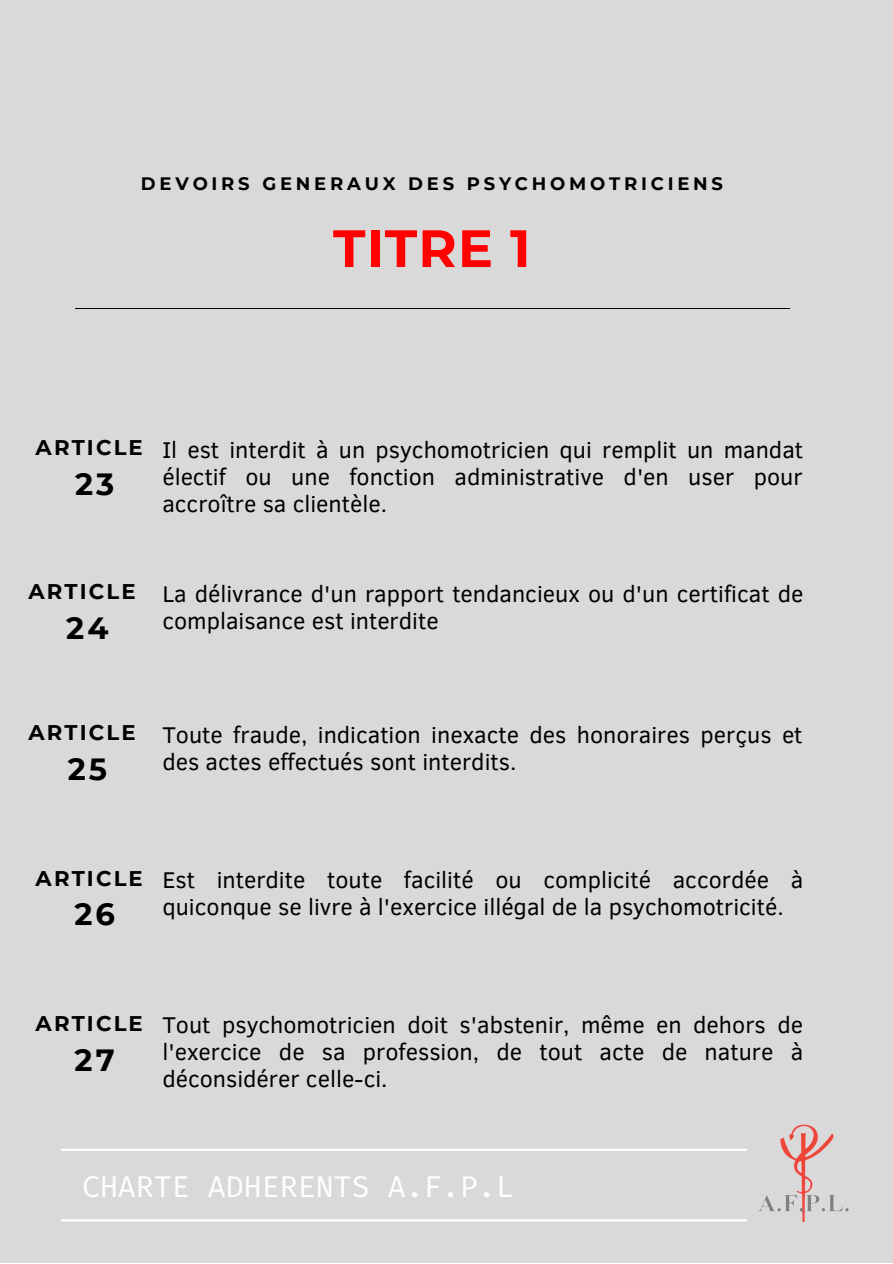
<style>
.page{position:relative;width:893px;height:1264px;background:#fff}
.page>*{position:absolute;margin:0;border:0;box-sizing:border-box;transform-origin:0 0}
.t1{font:700 52.5px "Montserrat";letter-spacing:.02em;color:#ff0101}
.t2{font:700 30.6px "Montserrat";letter-spacing:.1em;color:#000}
.t3{font:30px "Fira Code";color:#fff}
.t4{font:23.25px/27px "Clear Sans";color:#000}
.t5{font:700 21.15px "Montserrat";letter-spacing:.1em;color:#000}
.t6{font:700 18px "Montserrat";letter-spacing:.21em;color:#000}
</style>
<div class="page">
<div style="left:0;top:0;width:892px;height:1262px;background:#d9d9d9"></div>
<hr style="left:61px;top:1148px;width:686px;height:2px;background:#fff">
<hr style="left:61px;top:1219px;width:686px;height:2px;background:#fff">
<img style="left:759px;top:1124px;width:90px;height:96px">
<hr style="left:75px;top:308px;width:714px;height:1px;background:#000">
<p class="t6" style="left:141px;top:172px;width:583px">DEVOIRS GENERAUX DES PSYCHOMOTRICIENS</p>
<h1 class="t1" style="left:333px;top:216px;width:199px">TITRE 1</h1>
<p class="t5" style="left:36px;top:434px;width:109px">ARTICLE</p>
<h2 class="t2" style="left:75px;top:465px;width:41px">23</h2>
<p class="t4" style="left:162px;top:435px;width:642px;text-align:justify">Il est interdit à un psychomotricien qui remplit un mandat électif ou une fonction administrative d'en user pour accroître sa clientèle.</p>
<p class="t5" style="left:28px;top:578px;width:109px">ARTICLE</p>
<h2 class="t2" style="left:66px;top:609px;width:44px">24</h2>
<p class="t4" style="left:162px;top:579px;width:642px">La délivrance d'un rapport tendancieux ou d'un certificat de complaisance est interdite</p>
<p class="t5" style="left:28px;top:720px;width:109px">ARTICLE</p>
<h2 class="t2" style="left:68px;top:750px;width:41px">25</h2>
<p class="t4" style="left:162px;top:720px;width:641px">Toute fraude, indication inexacte des honoraires perçus et des actes effectués sont interdits.</p>
<p class="t5" style="left:36px;top:865px;width:109px">ARTICLE</p>
<h2 class="t2" style="left:74px;top:895px;width:42px">26</h2>
<p class="t4" style="left:162px;top:865px;width:642px">Est interdite toute facilité ou complicité accordée à quiconque se livre à l'exercice illégal de la psychomotricité.</p>
<p class="t5" style="left:36px;top:1010px;width:109px">ARTICLE</p>
<h2 class="t2" style="left:75px;top:1040px;width:42px">27</h2>
<p class="t4" style="left:162px;top:1010px;width:642px;text-align:justify">Tout psychomotricien doit s'abstenir, même en dehors de l'exercice de sa profession, de tout acte de nature à déconsidérer celle-ci.</p>
<p class="t3" style="left:82px;top:1167px;width:433px">CHARTE ADHERENTS A.F.P.L</p>
</div>
